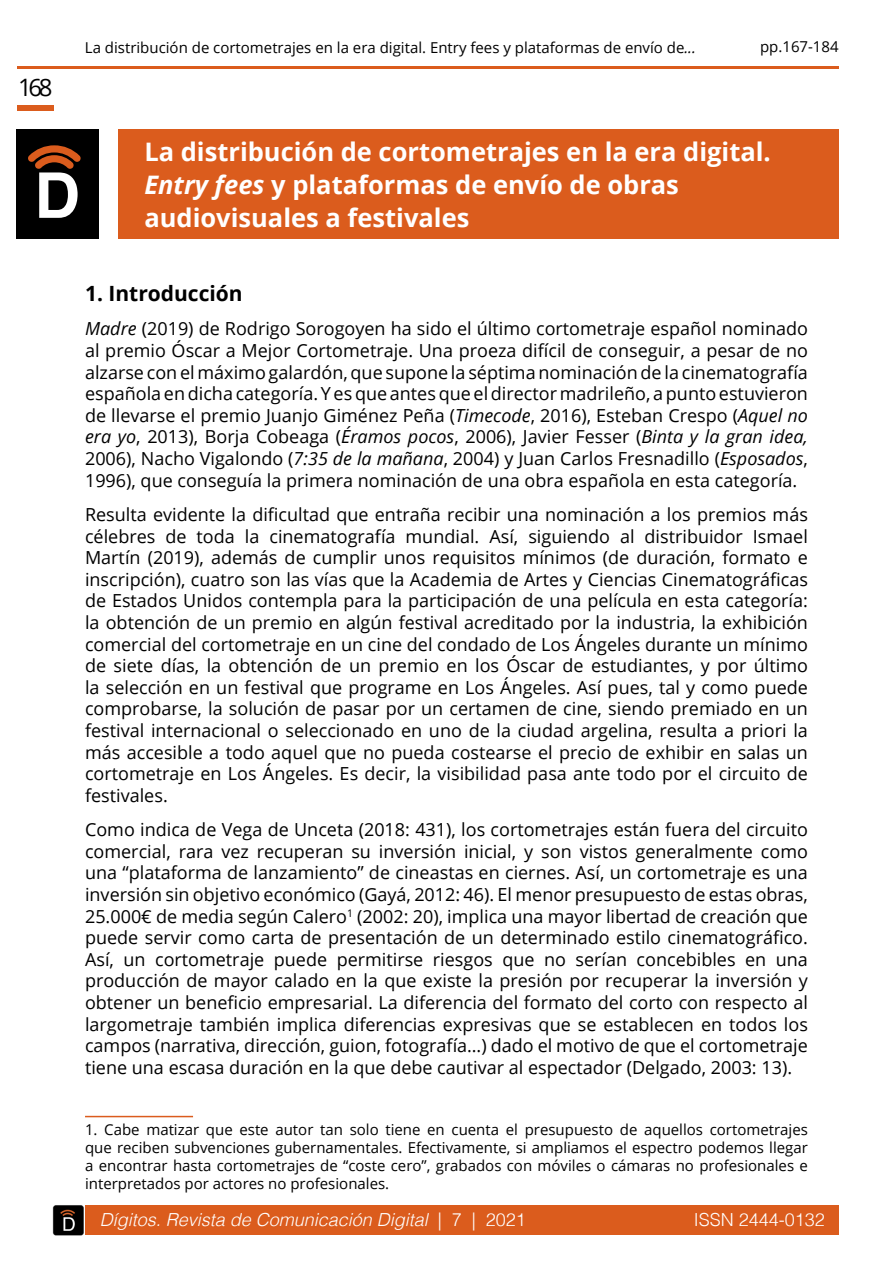
<style>
.page{position:relative;width:893px;height:1263px;background:#fff}
.page>*{position:absolute;margin:0;border:0;box-sizing:border-box;transform-origin:0 0}
.t1{font:700 63px "Helvetica";color:#fff}
.t2{font:700 25.5px/33px "Open Sans";color:#fff}
.t3{font:24px "Open Sans";color:#000}
.t4{font:700 21px "Open Sans";color:#000}
.t5{font:18px/21.6px "Open Sans";color:#000;text-align:justify}
.t6{font:italic 300 18px "Helvetica";color:#fff}
.t7{font:300 18px "Helvetica";color:#fff}
.t8{font:15px/18px "Open Sans";color:#000;text-align:justify}
.s1{font-style:italic}
.s2{font-style:normal}
</style>
<div class="page">
<div style="left:86px;top:1205px;width:753px;height:30px;background:#db5c1d"></div>
<img style="left:52px;top:1205px;width:34px;height:31px">
<div style="left:17px;top:106px;width:37px;height:5px;background:#db5c1d"></div>
<hr style="left:17px;top:66px;width:822px;height:2px;background:#db5c1d">
<div style="left:118px;top:129px;width:721px;height:110px;background:#db5c1d"></div>
<div style="left:16px;top:129px;width:83px;height:110px;background:#000"></div>
<svg style="left:28px;top:145px;width:53px;height:24px"></svg>
<hr style="left:85px;top:1116px;width:108px;height:1px;background:#db5c1d">
<h3 class="t3" style="left:18px;top:70px;width:36px">168</h3>
<p class="t8" style="left:85px;top:38px;width:612px">La distribución de cortometrajes en la era digital. Entry fees y plataformas de envío de<span class="s1">...</span></p>
<p class="t8" style="left:760px;top:38px;width:80px">pp.167-184</p>
<h1 class="t1" style="left:34px;top:169px;width:47px">D</h1>
<h2 class="t2" style="left:144px;top:134px;width:628px">La distribución de cortometrajes en la era digital.<br><span class="s1">Entry fees</span> y plataformas de envío de obras</h2>
<h2 class="t2" style="left:144px;top:200px;width:327px">audiovisuales a festivales</h2>
<p class="t4" style="left:85px;top:279px;width:159px">1. Introducción</p>
<p class="t5" style="left:85px;top:318px;width:724px"><span class="s1">Madre</span> (2019) de Rodrigo Sorogoyen ha sido el último cortometraje español nominado al premio Óscar a Mejor Cortometraje. Una proeza difícil de conseguir, a pesar de no alzarse con el máximo galardón, que supone la séptima nominación de la cinematografía española en dicha categoría. Y es que antes que el director madrileño, a punto estuvieron de llevarse el premio Juanjo Giménez Peña (<span class="s1">Timecode</span>, 2016), Esteban Crespo (<span class="s1">Aquel no era yo</span>, 2013), Borja Cobeaga (<span class="s1">Éramos pocos</span>, 2006), Javier Fesser (<span class="s1">Binta y la gran idea, </span>2006), Nacho Vigalondo (<span class="s1">7:35 de la mañana</span>, 2004) y Juan Carlos Fresnadillo (<span class="s1">Esposados</span>, 1996), que conseguía la primera nominación de una obra española en esta categoría.</p>
<p class="t5" style="left:85px;top:503px;width:724px">Resulta evidente la dificultad que entraña recibir una nominación a los premios más célebres de toda la cinematografía mundial. Así, siguiendo al distribuidor Ismael Martín (2019), además de cumplir unos requisitos mínimos (de duración, formato e inscripción), cuatro son las vías que la Academia de Artes y Ciencias Cinematográficas de Estados Unidos contempla para la participación de una película en esta categoría: la obtención de un premio en algún festival acreditado por la industria, la exhibición comercial del cortometraje en un cine del condado de Los Ángeles durante un mínimo de siete días, la obtención de un premio en los Óscar de estudiantes, y por último la selección en un festival que programe en Los Ángeles. Así pues, tal y como puede comprobarse, la solución de pasar por un certamen de cine, siendo premiado en un festival internacional o seleccionado en uno de la ciudad argelina, resulta a priori la más accesible a todo aquel que no pueda costearse el precio de exhibir en salas un cortometraje en Los Ángeles. Es decir, la visibilidad pasa ante todo por el circuito de festivales.</p>
<p class="t5" style="left:85px;top:818px;width:724px">Como indica de Vega de Unceta (2018: 431), los cortometrajes están fuera del circuito comercial, rara vez recuperan su inversión inicial, y son vistos generalmente como una “plataforma de lanzamiento” de cineastas en ciernes. Así, un cortometraje es una inversión sin objetivo económico (Gayá, 2012: 46). El menor presupuesto de estas obras, 25.000€ de media según Calero<sup>1</sup> (2002: 20), implica una mayor libertad de creación que puede servir como carta de presentación de un determinado estilo cinematográfico.<br>Así, un cortometraje puede permitirse riesgos que no serían concebibles en una producción de mayor calado en la que existe la presión por recuperar la inversión y obtener un beneficio empresarial. La diferencia del formato del corto con respecto al largometraje también implica diferencias expresivas que se establecen en todos los campos (narrativa, dirección, guion, fotografía…) dado el motivo de que el cortometraje tiene una escasa duración en la que debe cautivar al espectador (Delgado, 2003: 13).</p>
<p class="t8" style="left:85px;top:1120px;width:724px">1. Cabe matizar que este autor tan solo tiene en cuenta el presupuesto de aquellos cortometrajes que reciben subvenciones gubernamentales. Efectivamente, si ampliamos el espectro podemos llegar a encontrar hasta cortometrajes de “coste cero”, grabados con móviles o cámaras no profesionales e interpretados por actores no profesionales.</p>
<p class="t6" style="left:100px;top:1212px;width:428px">Dígitos. Revista de Comunicación Digital <span class="s2">| 7 | 2021</span></p>
<p class="t7" style="left:694px;top:1212px;width:133px">ISSN 2444-0132</p>
</div>
